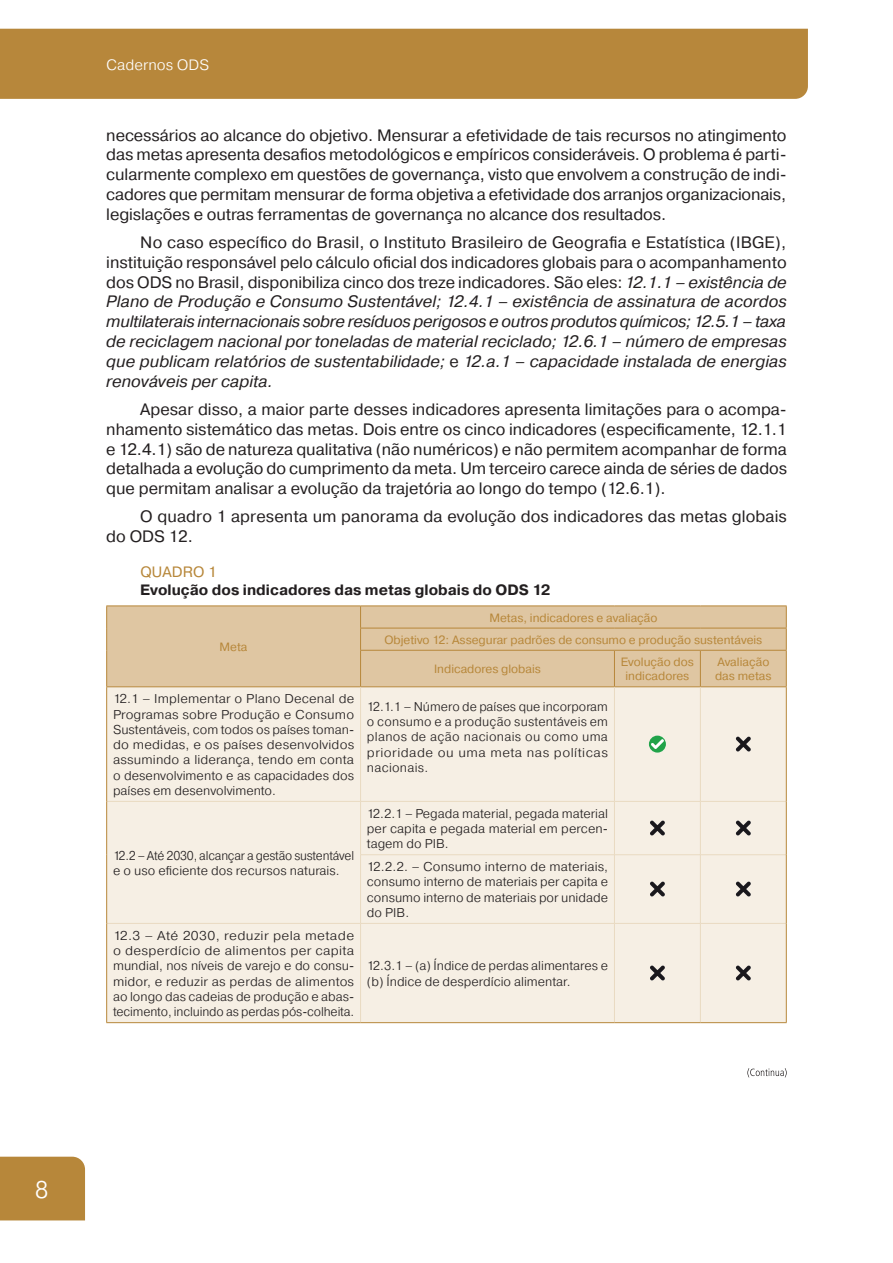
<style>
.page{position:relative;width:893px;height:1263px;background:#fff}
.page>*{position:absolute;margin:0;border:0;box-sizing:border-box;transform-origin:0 0}
.t1{font:300 24px "Pragmatica";color:#fff}
.texto_corrido_COM_recuo{font:16.5px/19.8px "Pragmatica";color:#231f20;text-align:justify}
.texto_corrido_COM_recuo-2{font:italic 16.5px/19.8px "Pragmatica";color:#231f20;text-align:justify}
.titulo_2_grafico_sozinho{font:700 15px "Pragmatica";color:#231f20}
.t2{font:300 15px "Pragmatica";color:#fff}
.titulo_1_grafico{font:15px "Pragmatica";letter-spacing:.01em;color:#b7873a}
.miolo_tabela_1_esq{font:300 12.75px/15.3px "Pragmatica";color:#231f20;text-align:justify}
.miolo_tabela_1_esq-2{font:300 12.75px/15.3px "Pragmatica";color:#231f20;text-align:justify;scale:1.08 1}
.miolo_tabela_1_esq-3{font:300 12.75px/15.3px "Pragmatica";color:#231f20;scale:.95 1}
.miolo_tabela_1_cent_bold{font:12px/14.4px "Pragmatica";color:#b7873a;text-align:center}
.s1{font-style:normal}
</style>
<div class="page">
<div style="left:0;top:29px;width:808px;height:70px;background:#b7873b"></div>
<div style="left:0;top:1157px;width:85px;height:63px;background:#b7873a"></div>
<div style="left:107px;top:606px;width:679px;height:80px;background:#dfc6a2"></div>
<div style="left:107px;top:687px;width:679px;height:335px;background:#f6efe4"></div>
<hr style="left:106px;top:605px;width:255px;height:1px;background:#b7873a">
<hr style="left:361px;top:605px;width:253px;height:1px;background:#b7873a">
<hr style="left:614px;top:605px;width:86px;height:1px;background:#b7873a">
<hr style="left:700px;top:605px;width:87px;height:1px;background:#b7873a">
<hr style="left:360px;top:628px;width:254px;height:1px;background:#b7873a">
<hr style="left:614px;top:628px;width:86px;height:1px;background:#b7873a">
<hr style="left:700px;top:628px;width:87px;height:1px;background:#b7873a">
<hr style="left:360px;top:650px;width:254px;height:1px;background:#b7873a">
<hr style="left:614px;top:650px;width:86px;height:1px;background:#b7873a">
<hr style="left:700px;top:650px;width:87px;height:1px;background:#b7873a">
<hr style="left:106px;top:686px;width:255px;height:1px;background:#b7873a">
<hr style="left:361px;top:686px;width:253px;height:1px;background:#b7873a">
<hr style="left:614px;top:686px;width:86px;height:1px;background:#b7873a">
<hr style="left:700px;top:686px;width:87px;height:1px;background:#b7873a">
<svg style="left:106px;top:606px;width:1px;height:44px"></svg>
<svg style="left:360px;top:606px;width:1px;height:44px"></svg>
<svg style="left:786px;top:606px;width:1px;height:44px"></svg>
<hr style="left:106px;top:650px;width:1px;height:36px;background:#b7873a">
<hr style="left:360px;top:651px;width:1px;height:35px;background:#b7873a">
<hr style="left:614px;top:651px;width:1px;height:35px;background:#b7873a">
<hr style="left:700px;top:651px;width:1px;height:35px;background:#b7873a">
<hr style="left:786px;top:651px;width:1px;height:35px;background:#b7873a">
<hr style="left:360px;top:687px;width:1px;height:114px;background:#e9dac1">
<hr style="left:614px;top:687px;width:1px;height:114px;background:#e9dac1">
<hr style="left:700px;top:687px;width:1px;height:114px;background:#e9dac1">
<hr style="left:107px;top:801px;width:254px;height:1px;background:#e9dac1">
<hr style="left:361px;top:801px;width:253px;height:1px;background:#e9dac1">
<hr style="left:360px;top:801px;width:1px;height:53px;background:#e9dac1">
<hr style="left:614px;top:801px;width:86px;height:1px;background:#e9dac1">
<hr style="left:614px;top:801px;width:1px;height:53px;background:#e9dac1">
<hr style="left:700px;top:801px;width:86px;height:1px;background:#e9dac1">
<hr style="left:700px;top:801px;width:1px;height:53px;background:#e9dac1">
<hr style="left:360px;top:854px;width:254px;height:1px;background:#e9dac1">
<hr style="left:360px;top:855px;width:1px;height:68px;background:#e9dac1">
<hr style="left:614px;top:854px;width:86px;height:1px;background:#e9dac1">
<hr style="left:614px;top:855px;width:1px;height:68px;background:#e9dac1">
<hr style="left:700px;top:854px;width:86px;height:1px;background:#e9dac1">
<hr style="left:700px;top:855px;width:1px;height:68px;background:#e9dac1">
<hr style="left:107px;top:923px;width:254px;height:1px;background:#e9dac1">
<hr style="left:361px;top:923px;width:253px;height:1px;background:#e9dac1">
<hr style="left:360px;top:923px;width:1px;height:99px;background:#e9dac1">
<hr style="left:614px;top:923px;width:86px;height:1px;background:#e9dac1">
<hr style="left:614px;top:923px;width:1px;height:99px;background:#e9dac1">
<hr style="left:700px;top:923px;width:86px;height:1px;background:#e9dac1">
<hr style="left:700px;top:923px;width:1px;height:99px;background:#e9dac1">
<hr style="left:106px;top:687px;width:1px;height:114px;background:#b7873a">
<hr style="left:786px;top:687px;width:1px;height:114px;background:#b7873a">
<hr style="left:106px;top:801px;width:1px;height:54px;background:#b7873a">
<hr style="left:106px;top:855px;width:1px;height:68px;background:#b7873a">
<hr style="left:786px;top:801px;width:1px;height:54px;background:#b7873a">
<hr style="left:786px;top:855px;width:1px;height:68px;background:#b7873a">
<hr style="left:106px;top:923px;width:1px;height:99px;background:#b7873a">
<hr style="left:786px;top:923px;width:1px;height:99px;background:#b7873a">
<hr style="left:106px;top:1022px;width:255px;height:1px;background:#b7873a">
<hr style="left:361px;top:1022px;width:253px;height:1px;background:#b7873a">
<hr style="left:614px;top:1022px;width:86px;height:1px;background:#b7873a">
<hr style="left:700px;top:1022px;width:87px;height:1px;background:#b7873a">
<svg style="left:649px;top:736px;width:17px;height:17px"></svg>
<svg style="left:736px;top:736px;width:15px;height:16px"></svg>
<svg style="left:650px;top:820px;width:15px;height:16px"></svg>
<svg style="left:736px;top:820px;width:15px;height:16px"></svg>
<svg style="left:650px;top:881px;width:15px;height:16px"></svg>
<svg style="left:736px;top:881px;width:15px;height:16px"></svg>
<svg style="left:650px;top:965px;width:15px;height:15px"></svg>
<svg style="left:736px;top:965px;width:15px;height:15px"></svg>
<svg style="left:747px;top:1068px;width:40px;height:9px"></svg>
<p class="t2" style="left:106px;top:55px;width:104px">Cadernos ODS</p>
<p class="texto_corrido_COM_recuo" style="left:106px;top:125px;width:682px">necessários ao alcance do objetivo. Mensurar a efetividade de tais recursos no atingimento das metas apresenta desafios metodológicos e empíricos consideráveis. O problema é parti&shy;cularmente complexo em questões de governança, visto que envolvem a construção de indi&shy;cadores que permitam mensurar de forma objetiva a efetividade dos arranjos organizacionais, legislações e outras ferramentas de governança no alcance dos resultados.</p>
<p class="texto_corrido_COM_recuo-2" style="left:106px;top:233px;width:682px;text-indent:34px"><span class="s1">No caso específico do Brasil, o Instituto Brasileiro de Geografia e Estatística (IBGE), instituição responsável pelo cálculo oficial dos indicadores globais para o acompanhamento dos ODS no Brasil, disponibiliza cinco dos treze indicadores. São eles:</span> 12.1.1 – existência de Plano de Produção e Consumo Sustentável; 12.4.1 – existência de assinatura de acordos multilaterais internacionais sobre resíduos perigosos e outros produtos químicos; 12.5.1 – taxa de reciclagem nacional por toneladas de material reciclado; 12.6.1 – número de empresas que publicam relatórios de sustentabilidade; <span class="s1">e</span> 12.a.1 – capacidade instalada de energias renováveis per capita.</p>
<p class="texto_corrido_COM_recuo" style="left:106px;top:400px;width:682px;text-indent:34px">Apesar disso, a maior parte desses indicadores apresenta limitações para o acompa&shy;nhamento sistemático das metas. Dois entre os cinco indicadores (especificamente, 12.1.1 e 12.4.1) são de natureza qualitativa (não numéricos) e não permitem acompanhar de forma detalhada a evolução do cumprimento da meta. Um terceiro carece ainda de séries de dados que permitam analisar a evolução da trajetória ao longo do tempo (12.6.1).</p>
<p class="texto_corrido_COM_recuo" style="left:106px;top:507px;width:682px;text-indent:34px">O quadro 1 apresenta um panorama da evolução dos indicadores das metas globais do ODS 12.</p>
<p class="titulo_1_grafico" style="left:140px;top:563px;width:78px">QUADRO 1</p>
<p class="titulo_2_grafico_sozinho" style="left:140px;top:580px;width:412px">Evolução dos indicadores das metas globais do ODS 12</p>
<p class="miolo_tabela_1_cent_bold" style="left:220px;top:640px;width:29px">Meta</p>
<p class="miolo_tabela_1_cent_bold" style="left:489px;top:611px;width:170px">Metas, indicadores e avaliação</p>
<p class="miolo_tabela_1_cent_bold" style="left:384px;top:633px;width:379px">Objetivo 12: Assegurar padrões de consumo e produção sustentáveis</p>
<p class="miolo_tabela_1_cent_bold" style="left:434px;top:662px;width:108px">Indicadores globais</p>
<p class="miolo_tabela_1_cent_bold" style="left:621px;top:655px;width:75px">Evolução dos indicadores</p>
<p class="miolo_tabela_1_cent_bold" style="left:715px;top:655px;width:58px;text-align:left">Avaliação das metas</p>
<p class="miolo_tabela_1_esq" style="left:113px;top:691px;width:243px">12.1 – Implementar o Plano Decenal de Programas sobre Produção e Consumo Sustentáveis, com todos os países toman&shy;do medidas, e os países desenvolvidos assumindo a liderança, tendo em conta o desenvolvimento e as capacidades dos países em desenvolvimento.</p>
<p class="miolo_tabela_1_esq" style="left:367px;top:698px;width:243px">12.1.1 – Número de países que incorporam o consumo e a produção sustentáveis em planos de ação nacionais ou como uma prioridade ou uma meta nas políticas nacionais.</p>
<p class="miolo_tabela_1_esq-3" style="left:113px;top:847px;width:255px">12.2 – Até 2030, alcançar a gestão sustentável e o uso eficiente dos recursos naturais.</p>
<p class="miolo_tabela_1_esq-2" style="left:113px;top:927px;width:225px">12.3 – Até 2030, reduzir pela metade o desperdício de alimentos per capita mundial, nos níveis de varejo e do consu&shy;midor, e reduzir as perdas de alimentos ao longo das cadeias de produção e abas&shy;tecimento, incluindo as perdas pós-colheita.</p>
<p class="miolo_tabela_1_esq" style="left:367px;top:805px;width:243px">12.2.1 – Pegada material, pegada material per capita e pegada material em percen&shy;tagem do PIB.</p>
<p class="miolo_tabela_1_esq" style="left:367px;top:859px;width:243px">12.2.2. – Consumo interno de materiais, consumo interno de materiais per capita e consumo interno de materiais por unidade do PIB.</p>
<p class="miolo_tabela_1_esq" style="left:367px;top:958px;width:243px">12.3.1 – (a) Índice de perdas alimentares e (b) Índice de desperdício alimentar.</p>
<h1 class="t1" style="left:35px;top:1174px;width:15px">8</h1>
</div>
